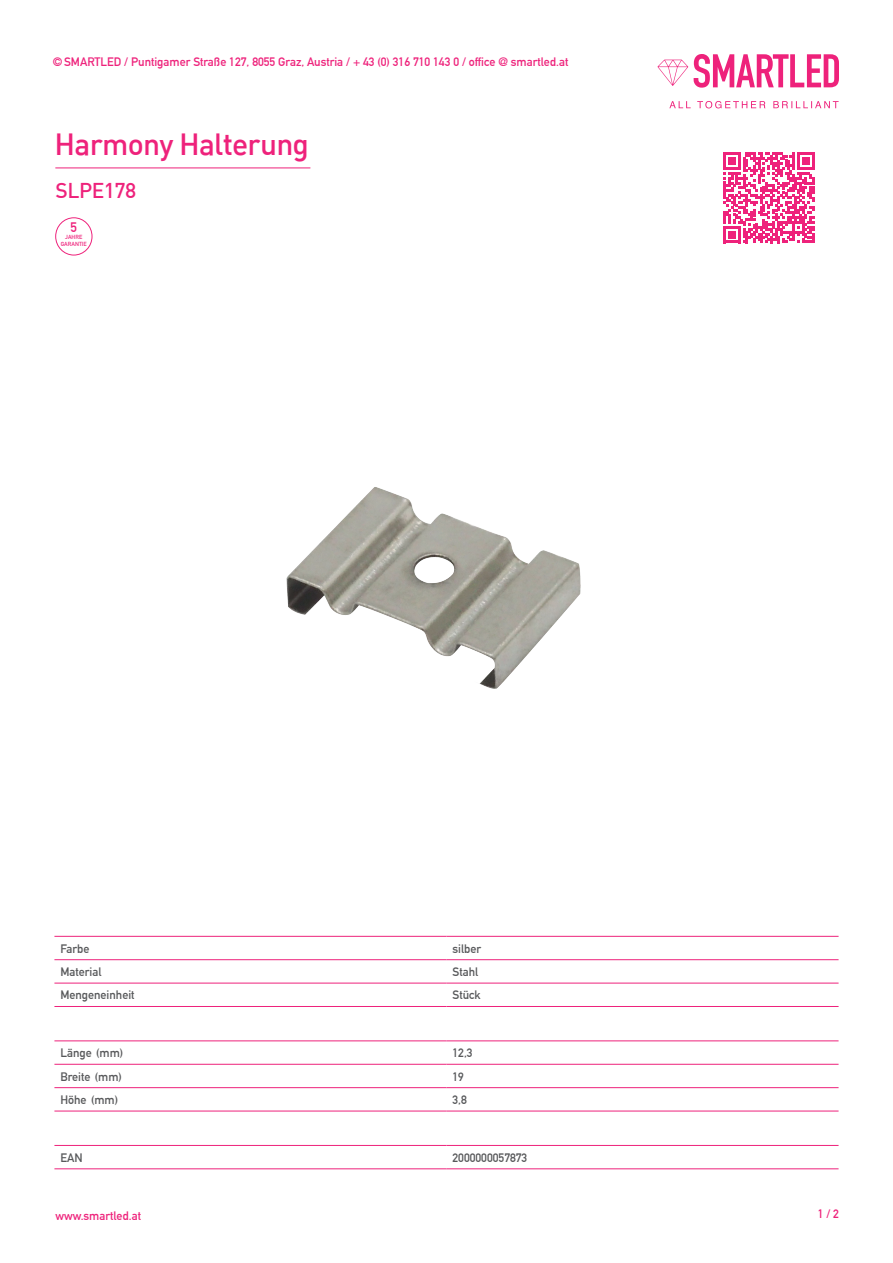
<style>
.page{position:relative;width:893px;height:1263px;background:#fff}
.page>*{position:absolute;margin:0;border:0;box-sizing:border-box;transform-origin:0 0}
.t1{font:500 30px "DIN";letter-spacing:-.025em;color:#ee227b}
.t2{font:500 21px "DIN";letter-spacing:-.025em;color:#ee227b}
.t3{font:700 13.5px "DIN Alternate";color:#ee227b}
.t4{font:700 12px "DIN Alternate";color:#ee227b}
.t5{font:700 12px "DIN Alternate";color:#57585a}
.t6{font:700 5.85px "DIN Alternate";letter-spacing:.005em;color:#ee227b}
</style>
<div class="page">
<svg style="left:657px;top:60px;width:31px;height:26px"></svg>
<svg style="left:669px;top:101px;width:170px;height:7px"></svg>
<svg style="left:694px;top:54px;width:145px;height:34px"></svg>
<hr style="left:54px;top:959px;width:392px;height:1px;background:#ee227b">
<hr style="left:446px;top:959px;width:393px;height:1px;background:#ee227b">
<hr style="left:54px;top:983px;width:392px;height:1px;background:#ee227b">
<hr style="left:446px;top:983px;width:393px;height:1px;background:#ee227b">
<hr style="left:54px;top:1006px;width:392px;height:1px;background:#ee227b">
<hr style="left:446px;top:1006px;width:393px;height:1px;background:#ee227b">
<hr style="left:54px;top:936px;width:392px;height:1px;background:#ee227b">
<hr style="left:446px;top:936px;width:393px;height:1px;background:#ee227b">
<hr style="left:54px;top:1145px;width:392px;height:1px;background:#ee227b">
<hr style="left:446px;top:1145px;width:393px;height:1px;background:#ee227b">
<hr style="left:54px;top:1168px;width:392px;height:1px;background:#ee227b">
<hr style="left:446px;top:1168px;width:393px;height:1px;background:#ee227b">
<hr style="left:54px;top:1064px;width:392px;height:1px;background:#ee227b">
<hr style="left:446px;top:1064px;width:393px;height:1px;background:#ee227b">
<hr style="left:54px;top:1087px;width:392px;height:1px;background:#ee227b">
<hr style="left:446px;top:1087px;width:393px;height:1px;background:#ee227b">
<hr style="left:54px;top:1111px;width:392px;height:1px;background:#ee227b">
<hr style="left:446px;top:1111px;width:393px;height:1px;background:#ee227b">
<hr style="left:54px;top:1040px;width:392px;height:1px;background:#ee227b">
<hr style="left:446px;top:1040px;width:393px;height:1px;background:#ee227b">
<img style="left:286px;top:487px;width:295px;height:202px">
<div style="left:55px;top:217px;width:37px;height:38px;border:1px solid #ee227b;border-radius:50%"></div>
<svg style="left:723px;top:152px;width:91px;height:91px"></svg>
<hr style="left:55px;top:168px;width:255px;height:1px;background:#ee227b">
<p class="t4" style="left:53px;top:52px;width:517px">©SMARTLED / Puntigamer Straße 127, 8055 Graz, Austria / + 43 (0) 316 710 143 0 / office @ smartled.at</p>
<p class="t1" style="left:55px;top:125px;width:256px">Harmony Halterung</p>
<p class="t2" style="left:56px;top:177px;width:82px">SLPE178</p>
<p class="t3" style="left:70px;top:217px;width:8px">5</p>
<p class="t6" style="left:65px;top:233px;width:18px">JAHRE</p>
<p class="t6" style="left:61px;top:240px;width:27px">GARANTIE</p>
<p class="t5" style="left:60px;top:939px;width:31px">Farbe</p>
<p class="t5" style="left:452px;top:939px;width:30px">silber</p>
<p class="t5" style="left:60px;top:963px;width:43px">Material</p>
<p class="t5" style="left:452px;top:963px;width:27px">Stahl</p>
<p class="t5" style="left:60px;top:986px;width:76px">Mengeneinheit</p>
<p class="t5" style="left:452px;top:986px;width:30px">Stück</p>
<p class="t5" style="left:60px;top:1044px;width:64px">Länge (mm)</p>
<p class="t5" style="left:452px;top:1044px;width:22px">12,3</p>
<p class="t5" style="left:60px;top:1067px;width:63px">Breite (mm)</p>
<p class="t5" style="left:452px;top:1067px;width:13px">19</p>
<p class="t5" style="left:60px;top:1091px;width:59px">Höhe (mm)</p>
<p class="t5" style="left:452px;top:1091px;width:16px">3,8</p>
<p class="t5" style="left:60px;top:1148px;width:24px">EAN</p>
<p class="t5" style="left:452px;top:1148px;width:76px">2000000057873</p>
<p class="t4" style="left:55px;top:1206px;width:87px">www.smartled.at</p>
<p class="t4" style="left:818px;top:1205px;width:23px">1 / 2</p>
</div>
